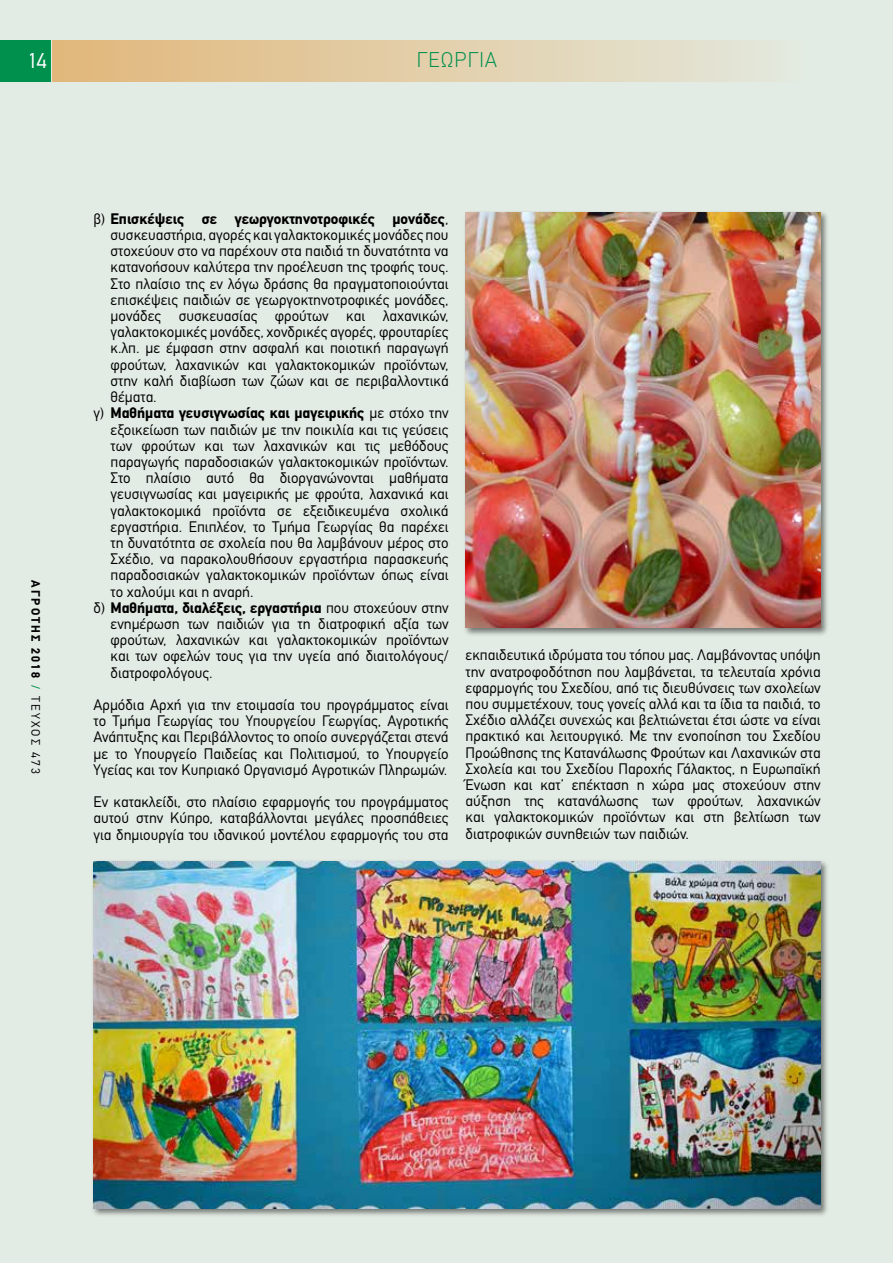
<style>
.page{position:relative;width:893px;height:1263px;background:#e3ece4}
.page>*{position:absolute;margin:0;border:0;box-sizing:border-box;transform-origin:0 0}
.t1{font:300 21px "CF Din";letter-spacing:.05em;color:#00904d}
.t2{font:21px "CF Din";color:#fff}
.t3{font:15px/16.2px "CF Din";color:#000;text-align:justify}
.t4{font:700 15px "CF Din";color:#000}
.t5{font:700 12px "CF Din";letter-spacing:.175em;color:#000}
.s1{font-weight:400;color:#00904d}
.s2{font-weight:400}
</style>
<div class="page">
<div style="left:0;top:40px;width:51px;height:41px;background:#00904d"></div>
<div style="left:53px;top:40px;width:756px;height:41px;background:linear-gradient(to right,#e1b679,#e3e9de)"></div>
<div style="left:91px;top:859px;width:738px;height:358px;background:#000;opacity:.5"></div>
<img style="left:94px;top:861px;width:727px;height:347px">
<div style="left:463px;top:210px;width:366px;height:427px;background:#000;opacity:.5"></div>
<img style="left:466px;top:213px;width:355px;height:415px">
<h1 class="t2" style="left:29px;top:49px;width:20px">14</h1>
<h1 class="t1" style="left:417px;top:48px;width:82px">ΓΕΩΡΓIΑ</h1>
<p class="t5" style="left:42px;top:580px;width:195px;rotate:90deg">AΓΡΟΤΗΣ 2018 <span class="s1">/</span> <span class="s2">TEΥΧΟΣ 473</span></p>
<p class="t4" style="left:94px;top:210px;width:357px"><span class="s2">β)</span> Επισκέψεις σε γεωργοκτηνοτροφικές μονάδες<span class="s2">,</span></p>
<p class="t3" style="left:111px;top:227px;width:340px">συσκευαστήρια, αγορές και γαλακτοκομικές μονάδες που</p>
<p class="t3" style="left:111px;top:243px;width:340px">στοχεύουν στο να παρέχουν στα παιδιά τη δυνατότητα να</p>
<p class="t3" style="left:111px;top:259px;width:340px">κατανοήσουν καλύτερα την προέλευση της τροφής τους.</p>
<p class="t3" style="left:111px;top:275px;width:340px">Στο πλαίσιο της εν λόγω δράσης θα πραγματοποιούνται</p>
<p class="t3" style="left:111px;top:292px;width:340px">επισκέψεις παιδιών σε γεωργοκτηνοτροφικές μονάδες,</p>
<p class="t3" style="left:111px;top:308px;width:340px">μονάδες συσκευασίας φρούτων και λαχανικών,</p>
<p class="t3" style="left:111px;top:324px;width:340px">γαλακτοκομικές μονάδες, χονδρικές αγορές, φρουταρίες</p>
<p class="t3" style="left:111px;top:340px;width:340px">κ.λπ. με έμφαση στην ασφαλή και ποιοτική παραγωγή</p>
<p class="t3" style="left:111px;top:356px;width:340px">φρούτων, λαχανικών και γαλακτοκομικών προϊόντων,</p>
<p class="t3" style="left:111px;top:373px;width:340px">στην καλή διαβίωση των ζώων και σε περιβαλλοντικά</p>
<p class="t3" style="left:111px;top:389px;width:48px">θέματα.</p>
<p class="t4" style="left:94px;top:405px;width:357px"><span class="s2">γ)</span> Μαθήματα γευσιγνωσίας και μαγειρικής <span class="s2">με στόχο την</span></p>
<p class="t3" style="left:111px;top:421px;width:339px">εξοικείωση των παιδιών με την ποικιλία και τις γεύσεις</p>
<p class="t3" style="left:111px;top:437px;width:340px">των φρούτων και των λαχανικών και τις μεθόδους</p>
<p class="t3" style="left:111px;top:454px;width:340px">παραγωγής παραδοσιακών γαλακτοκομικών προϊόντων.</p>
<p class="t3" style="left:111px;top:470px;width:340px">Στο πλαίσιο αυτό θα διοργανώνονται μαθήματα</p>
<p class="t3" style="left:111px;top:486px;width:340px">γευσιγνωσίας και μαγειρικής με φρούτα, λαχανικά και</p>
<p class="t3" style="left:111px;top:502px;width:340px">γαλακτοκομικά προϊόντα σε εξειδικευμένα σχολικά</p>
<p class="t3" style="left:111px;top:518px;width:340px">εργαστήρια. Επιπλέον, το Τμήμα Γεωργίας θα παρέχει</p>
<p class="t3" style="left:111px;top:535px;width:340px">τη δυνατότητα σε σχολεία που θα λαμβάνουν μέρος στο</p>
<p class="t3" style="left:111px;top:551px;width:340px">Σχέδιο, να παρακολουθήσουν εργαστήρια παρασκευής</p>
<p class="t3" style="left:111px;top:567px;width:340px">παραδοσιακών γαλακτοκομικών προϊόντων όπως είναι</p>
<p class="t3" style="left:111px;top:583px;width:144px">το χαλούμι και η αναρή.</p>
<p class="t4" style="left:94px;top:599px;width:357px"><span class="s2">δ)</span> Μαθήματα, διαλέξεις, εργαστήρια <span class="s2">που στοχεύουν στην</span></p>
<p class="t3" style="left:111px;top:616px;width:340px">ενημέρωση των παιδιών για τη διατροφική αξία των</p>
<p class="t3" style="left:111px;top:632px;width:340px">φρούτων, λαχανικών και γαλακτοκομικών προϊόντων</p>
<p class="t3" style="left:111px;top:648px;width:339px">και των οφελών τους για την υγεία από διαιτολόγους/</p>
<p class="t3" style="left:111px;top:664px;width:104px">διατροφολόγους.</p>
<p class="t3" style="left:94px;top:697px;width:357px">Αρμόδια Αρχή για την ετοιμασία του προγράμματος είναι το Τμήμα Γεωργίας του Υπουργείου Γεωργίας, Αγροτικής Ανάπτυξης και Περιβάλλοντος το οποίο συνεργάζεται στενά με το Υπουργείο Παιδείας και Πολιτισμού, το Υπουργείο Υγείας και τον Κυπριακό Οργανισμό Αγροτικών Πληρωμών.</p>
<p class="t3" style="left:94px;top:794px;width:357px">Εν κατακλείδι, στο πλαίσιο εφαρμογής του προγράμματος αυτού στην Κύπρο, καταβάλλονται μεγάλες προσπάθειες για δημιουργία του ιδανικού μοντέλου εφαρμογής του στα</p>
<p class="t3" style="left:466px;top:647px;width:357px">εκπαιδευτικά ιδρύματα του τόπου μας. Λαμβάνοντας υπόψη την ανατροφοδότηση που λαμβάνεται, τα τελευταία χρόνια εφαρμογής του Σχεδίου, από τις διευθύνσεις των σχολείων που συμμετέχουν, τους γονείς αλλά και τα ίδια τα παιδιά, το Σχέδιο αλλάζει συνεχώς και βελτιώνεται έτσι ώστε να είναι πρακτικό και λειτουργικό. Με την ενοποίηση του Σχεδίου Προώθησης της Κατανάλωσης Φρούτων και Λαχανικών στα Σχολεία και του Σχεδίου Παροχής Γάλακτος, η Ευρωπαϊκή Ένωση και κατ’ επέκταση η χώρα μας στοχεύουν στην αύξηση της κατανάλωσης των φρούτων, λαχανικών και γαλακτοκομικών προϊόντων και στη βελτίωση των διατροφικών συνηθειών των παιδιών.</p>
</div>
